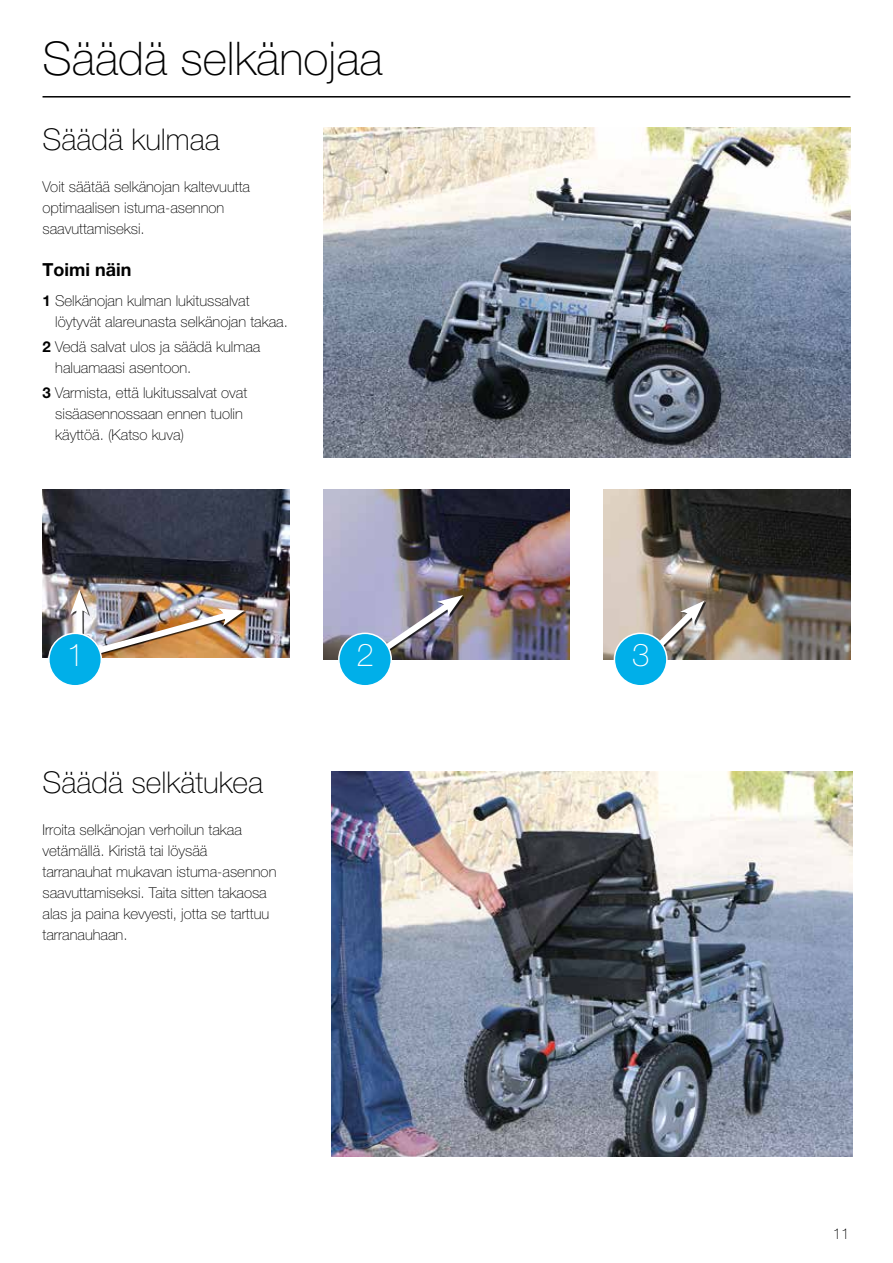
<style>
.page{position:relative;width:893px;height:1263px;background:#fff}
.page>*{position:absolute;margin:0;border:0;box-sizing:border-box;transform-origin:0 0}
.t1{font:100 46.5px "Helvetica Neue LT Pro";color:#000}
.t2{font:100 31.5px "Helvetica Neue LT Pro";color:#fff}
.t3{font:100 30px "Helvetica Neue LT Pro";color:#000}
.t4{font:700 18px "Helvetica Neue LT Pro";color:#000}
.t5{font:100 15px/21px "Helvetica Neue LT Pro";color:#000}
.s1{font-weight:700}
</style>
<div class="page">
<img style="left:332px;top:771px;width:521px;height:386px">
<hr style="left:43px;top:96px;width:807px;height:2px;background:#000">
<img style="left:323px;top:128px;width:527px;height:330px">
<img style="left:323px;top:489px;width:247px;height:170px">
<img style="left:604px;top:489px;width:246px;height:170px">
<img style="left:43px;top:489px;width:246px;height:168px">
<img style="left:351px;top:595px;width:112px;height:65px">
<div style="left:629px;top:602px;width:77px;height:76px;background:#000;opacity:.75"></div>
<svg style="left:621px;top:601px;width:83px;height:77px"></svg>
<img style="left:70px;top:590px;width:174px;height:68px">
<div style="left:339px;top:633px;width:52px;height:53px;background:#00afe9;border-radius:50%"></div>
<div style="left:338px;top:633px;width:54px;height:53px;border:2px solid #fff;border-radius:50%"></div>
<div style="left:49px;top:633px;width:52px;height:53px;background:#00afe9;border-radius:50%"></div>
<div style="left:48px;top:633px;width:54px;height:53px;border:2px solid #fff;border-radius:50%"></div>
<div style="left:614px;top:633px;width:53px;height:53px;background:#00afe9;border-radius:50%"></div>
<div style="left:614px;top:633px;width:54px;height:53px;border:2px solid #fff;border-radius:50%"></div>
<h1 class="t1" style="left:43px;top:32px;width:342px">Säädä selkänojaa</h1>
<h3 class="t3" style="left:43px;top:122px;width:179px">Säädä kulmaa</h3>
<p class="t5" style="left:43px;top:176px;width:209px">Voit säätää selkänojan kaltevuutta optimaalisen istuma-asennon saavuttamiseksi.</p>
<p class="t4" style="left:43px;top:259px;width:90px">Toimi näin</p>
<p class="t5" style="left:55px;top:290px;width:234px;text-indent:-13px"><span class="s1">1</span> Selkänojan kulman lukitussalvat löytyvät alareunasta selkänojan takaa.</p>
<p class="t5" style="left:55px;top:336px;width:207px;text-indent:-13px"><span class="s1">2</span> Vedä salvat ulos ja säädä kulmaa haluamaasi asentoon.</p>
<p class="t5" style="left:55px;top:382px;width:194px;text-indent:-13px"><span class="s1">3</span> Varmista, että lukitussalvat ovat sisäasennossaan ennen tuolin käyttöä. (Katso kuva)</p>
<h2 class="t2" style="left:67px;top:637px;width:19px">1</h2>
<h2 class="t2" style="left:357px;top:637px;width:19px">2</h2>
<h2 class="t2" style="left:632px;top:637px;width:19px">3</h2>
<h3 class="t3" style="left:43px;top:765px;width:222px">Säädä selkätukea</h3>
<p class="t5" style="left:43px;top:819px;width:235px">Irroita selkänojan verhoilun takaa vetämällä. Kiristä tai löysää tarranauhat mukavan istuma-asennon saavuttamiseksi. Taita sitten takaosa alas ja paina kevyesti, jotta se tarttuu tarranauhaan.</p>
<p class="t5" style="left:833px;top:1223px;width:18px">11</p>
</div>
